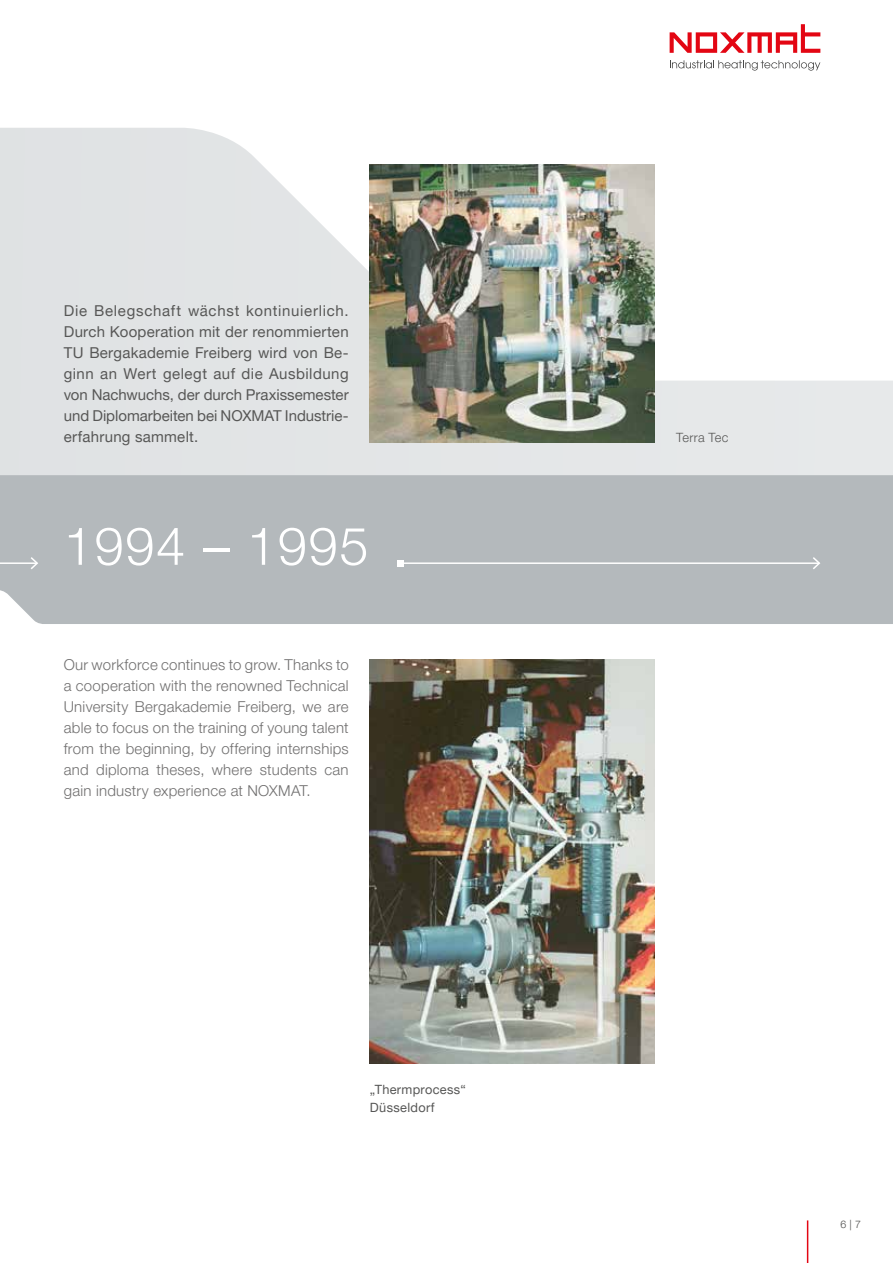
<style>
.page{position:relative;width:893px;height:1263px;background:#fff}
.page>*{position:absolute;margin:0;border:0;box-sizing:border-box;transform-origin:0 0}
.t1{font:300 52.5px "Helvetica Neue LT Pro";letter-spacing:.03em;color:#fff}
.t2{font:300 15px/21px "Helvetica Neue LT Pro";letter-spacing:.02em;color:#706f6f;text-align:justify}
.t3{font:15px/21px "Helvetica Neue LT Pro";color:#575756;text-align:justify}
.t4{font:12.75px/18px "Helvetica Neue LT Pro";letter-spacing:.025em;color:#575756}
.t5{font:300 12.75px "Helvetica Neue LT Pro";letter-spacing:.025em;color:#575756}
.t6{font:300 10.5px "Helvetica Neue LT Pro";color:#4a4a49}
</style>
<div class="page">
<svg style="left:670px;top:60px;width:150px;height:11px"></svg>
<svg style="left:670px;top:24px;width:150px;height:29px"></svg>
<svg style="left:0;top:128px;width:893px;height:347px;fill:#e3e5e6"></svg>
<img style="left:370px;top:165px;width:285px;height:277px">
<img style="left:370px;top:659px;width:285px;height:404px">
<div style="left:0;top:475px;width:893px;height:149px;background:#b4b9bc"></div>
<hr style="left:807px;top:1220px;width:1px;height:43px;background:#e30613">
<hr style="left:0;top:562px;width:37px;height:2px;background:#fff">
<svg style="left:29px;top:555px;width:10px;height:16px"></svg>
<hr style="left:401px;top:562px;width:418px;height:2px;background:#fff">
<svg style="left:398px;top:560px;width:6px;height:6px"></svg>
<svg style="left:811px;top:555px;width:10px;height:16px"></svg>
<p class="t3" style="left:64px;top:300px;width:286px">Die Belegschaft wächst kontinuierlich.<br>Durch Kooperation mit der renommierten TU Bergakademie Freiberg wird von Be&shy;ginn an Wert gelegt auf die Ausbildung von Nachwuchs, der durch Praxissemester und Diplomarbeiten bei NOXMAT Industrie&shy;erfahrung sammelt.</p>
<h1 class="t1" style="left:64px;top:514px;width:306px">1994 – 1995</h1>
<p class="t2" style="left:64px;top:654px;width:286px">Our workforce continues to grow. Thanks to a cooperation with the renowned Technical University Bergakademie Freiberg, we are able to focus on the training of young talent from the beginning, by offering internships and diploma theses, where students can gain industry experience at NOXMAT.</p>
<p class="t4" style="left:370px;top:1080px;width:97px">„Thermprocess“<br>Düsseldorf</p>
<p class="t5" style="left:676px;top:430px;width:54px">Terra Tec</p>
<p class="t6" style="left:841px;top:1218px;width:22px">6 | 7</p>
</div>
